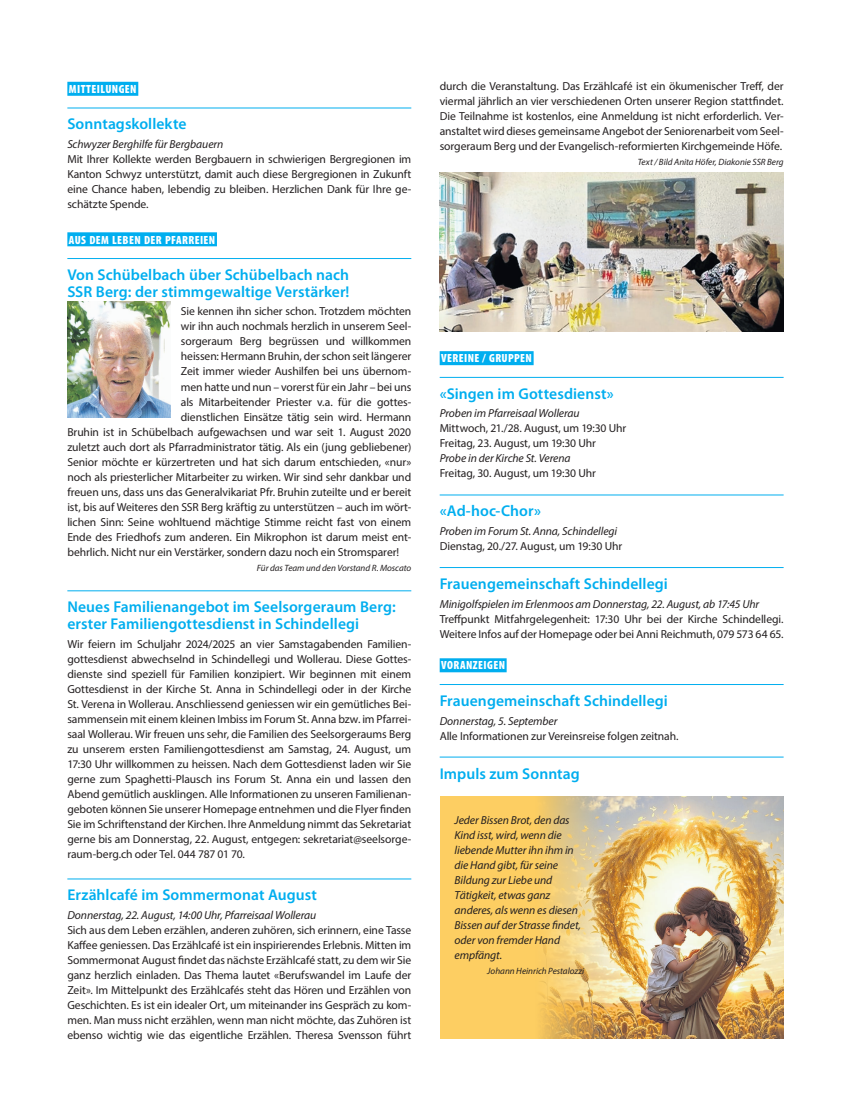
<style>
.page{position:relative;width:851px;height:1117px;background:#fff}
.page>*{position:absolute;margin:0;border:0;box-sizing:border-box;transform-origin:0 0}
.t1{font:600 15.62px/16.9px "Myriad Pro";letter-spacing:.005em;color:#00aeef}
.t2{font:900 condensed 11.88px "Myriad Pro";letter-spacing:.035em;color:#fff}
.t3{font:11.62px/15px "Myriad Pro";letter-spacing:-.005em;color:#231f20;text-align:justify}
.t4{font:italic 11.62px/15px "Myriad Pro";letter-spacing:-.01em;color:#231f20}
.t5{font:italic 9.12px "Myriad Pro";color:#231f20}
</style>
<div class="page">
<div style="left:439px;top:796px;width:344px;height:242px;background:#fdce62"></div>
<div style="left:67px;top:82px;width:71px;height:14px;background:#00aeef"></div>
<hr style="left:67px;top:108px;width:344px;height:1px;background:#00aeef">
<div style="left:67px;top:232px;width:150px;height:14px;background:#00aeef"></div>
<hr style="left:67px;top:258px;width:344px;height:1px;background:#00aeef">
<hr style="left:67px;top:590px;width:344px;height:1px;background:#00aeef">
<hr style="left:67px;top:878px;width:344px;height:1px;background:#00aeef">
<div style="left:439px;top:351px;width:94px;height:14px;background:#00aeef"></div>
<hr style="left:439px;top:377px;width:344px;height:1px;background:#00aeef">
<hr style="left:439px;top:494px;width:344px;height:1px;background:#00aeef">
<hr style="left:439px;top:567px;width:344px;height:1px;background:#00aeef">
<div style="left:439px;top:658px;width:67px;height:14px;background:#00aeef"></div>
<hr style="left:439px;top:684px;width:344px;height:1px;background:#00aeef">
<hr style="left:439px;top:756px;width:344px;height:1px;background:#00aeef">
<img style="left:439px;top:172px;width:344px;height:159px">
<img style="left:67px;top:301px;width:103px;height:116px">
<img style="left:541px;top:796px;width:242px;height:242px">
<p class="t2" style="left:69px;top:81px;width:69px">MITTEILUNGEN</p>
<h1 class="t1" style="left:67px;top:115px;width:121px">Sonntagskollekte</h1>
<p class="t4" style="left:67px;top:136px;width:157px">Schwyzer Berghilfe für Bergbauern</p>
<p class="t3" style="left:67px;top:151px;width:345px">Mit Ihrer Kollekte werden Bergbauern in schwierigen Bergregionen im Kanton Schwyz unterstützt, damit auch diese Bergregionen in Zukunft eine Chance haben, lebendig zu bleiben. Herzlichen Dank für Ihre ge&shy;schätzte Spende.</p>
<p class="t2" style="left:69px;top:232px;width:148px">AUS DEM LEBEN DER PFARREIEN</p>
<h1 class="t1" style="left:67px;top:266px;width:284px">Von Schübelbach über Schübelbach nach<br>SSR Berg: der stimmgewaltige Verstärker!</h1>
<p class="t3" style="left:181px;top:304px;width:232px">Sie kennen ihn sicher schon. Trotzdem möchten</p>
<p class="t3" style="left:181px;top:319px;width:232px">wir ihn auch nochmals herzlich in unserem Seel-</p>
<p class="t3" style="left:181px;top:334px;width:232px">sorgeraum Berg begrüssen und willkommen</p>
<p class="t3" style="left:181px;top:349px;width:232px">heissen: Hermann Bruhin, der schon seit längerer</p>
<p class="t3" style="left:181px;top:364px;width:232px">Zeit immer wieder Aushilfen bei uns übernom-</p>
<p class="t3" style="left:181px;top:379px;width:232px">men hatte und nun – vorerst für ein Jahr – bei uns</p>
<p class="t3" style="left:181px;top:394px;width:232px">als Mitarbeitender Priester v.a. für die gottes-</p>
<p class="t3" style="left:181px;top:409px;width:232px">dienstlichen Einsätze tätig sein wird. Hermann</p>
<p class="t3" style="left:67px;top:424px;width:345px">Bruhin ist in Schübelbach aufgewachsen und war seit 1. August 2020</p>
<p class="t3" style="left:67px;top:439px;width:345px">zuletzt auch dort als Pfarradministrator tätig. Als ein (jung gebliebener)</p>
<p class="t3" style="left:67px;top:454px;width:345px">Senior möchte er kürzertreten und hat sich darum entschieden, «nur»</p>
<p class="t3" style="left:67px;top:469px;width:345px">noch als priesterlicher Mitarbeiter zu wirken. Wir sind sehr dankbar und</p>
<p class="t3" style="left:67px;top:484px;width:345px">freuen uns, dass uns das Generalvikariat Pfr. Bruhin zuteilte und er bereit</p>
<p class="t3" style="left:67px;top:499px;width:345px">ist, bis auf Weiteres den SSR Berg kräftig zu unterstützen – auch im wört-</p>
<p class="t3" style="left:67px;top:514px;width:345px">lichen Sinn: Seine wohltuend mächtige Stimme reicht fast von einem</p>
<p class="t3" style="left:67px;top:529px;width:345px">Ende des Friedhofs zum anderen. Ein Mikrophon ist darum meist ent-</p>
<p class="t3" style="left:67px;top:544px;width:333px">behrlich. Nicht nur ein Verstärker, sondern dazu noch ein Stromsparer!</p>
<p class="t5" style="left:257px;top:562px;width:156px">Für das Team und den Vorstand R. Moscato</p>
<h1 class="t1" style="left:67px;top:598px;width:330px">Neues Familienangebot im Seelsorgeraum Berg: erster Familiengottesdienst in Schindellegi</h1>
<p class="t3" style="left:67px;top:636px;width:345px">Wir feiern im Schuljahr 2024/2025 an vier Samstagabenden Familien&shy;gottesdienst abwechselnd in Schindellegi und Wollerau. Diese Gottes&shy;dienste sind speziell für Familien konzipiert. Wir beginnen mit einem Gottesdienst in der Kirche St. Anna in Schindellegi oder in der Kirche St. Verena in Wollerau. Anschliessend geniessen wir ein gemütliches Bei&shy;sammensein mit einem kleinen Imbiss im Forum St. Anna bzw. im Pfarrei&shy;saal Wollerau. Wir freuen uns sehr, die Familien des Seelsorgeraums Berg zu unserem ersten Familiengottesdienst am Samstag, 24. August, um 17:30 Uhr willkommen zu heissen. Nach dem Gottesdienst laden wir Sie gerne zum Spaghetti-Plausch ins Forum St. Anna ein und lassen den Abend gemütlich ausklingen. Alle Informationen zu unseren Familienan&shy;geboten können Sie unserer Homepage entnehmen und die Flyer finden Sie im Schriftenstand der Kirchen. Ihre Anmeldung nimmt das Sekretariat gerne bis am Donnerstag, 22. August, entgegen: sekretariat@seelsorge&shy;raum-berg.ch oder Tel. 044 787 01 70.</p>
<h1 class="t1" style="left:67px;top:886px;width:251px">Erzählcafé im Sommermonat August</h1>
<p class="t4" style="left:67px;top:907px;width:250px">Donnerstag, 22. August, 14:00 Uhr, Pfarreisaal Wollerau</p>
<p class="t3" style="left:67px;top:922px;width:345px">Sich aus dem Leben erzählen, anderen zuhören, sich erinnern, eine Tasse Kaffee geniessen. Das Erzählcafé ist ein inspirierendes Erlebnis. Mitten im Sommermonat August findet das nächste Erzählcafé statt, zu dem wir Sie ganz herzlich einladen. Das Thema lautet «Berufswandel im Laufe der Zeit». Im Mittelpunkt des Erzählcafés steht das Hören und Erzählen von Geschichten. Es ist ein idealer Ort, um miteinander ins Gespräch zu kom&shy;men. Man muss nicht erzählen, wenn man nicht möchte, das Zuhören ist ebenso wichtig wie das eigentliche Erzählen. Theresa Svensson führt</p>
<p class="t3" style="left:439px;top:79px;width:345px">durch die Veranstaltung. Das Erzählcafé ist ein ökumenischer Treff, der viermal jährlich an vier verschiedenen Orten unserer Region stattfindet.<br>Die Teilnahme ist kostenlos, eine Anmeldung ist nicht erforderlich. Ver&shy;anstaltet wird dieses gemeinsame Angebot der Seniorenarbeit vom Seel&shy;sorgeraum Berg und der Evangelisch-reformierten Kirchgemeinde Höfe.</p>
<p class="t5" style="left:637px;top:157px;width:147px">Text / Bild Anita Höfer, Diakonie SSR Berg</p>
<p class="t2" style="left:441px;top:351px;width:92px">VEREINE / GRUPPEN</p>
<h1 class="t1" style="left:439px;top:384px;width:175px">«Singen im Gottesdienst»</h1>
<p class="t4" style="left:439px;top:406px;width:141px">Proben im Pfarreisaal Wollerau</p>
<p class="t3" style="left:439px;top:421px;width:188px">Mittwoch, 21./28. August, um 19:30 Uhr<br>Freitag, 23. August, um 19:30 Uhr</p>
<p class="t4" style="left:439px;top:450px;width:132px">Probe in der Kirche St. Verena</p>
<p class="t3" style="left:439px;top:465px;width:158px">Freitag, 30. August, um 19:30 Uhr</p>
<h1 class="t1" style="left:439px;top:502px;width:103px">«Ad-hoc-Chor»</h1>
<p class="t4" style="left:439px;top:523px;width:179px">Proben im Forum St. Anna, Schindellegi</p>
<p class="t3" style="left:439px;top:538px;width:184px">Dienstag, 20./27. August, um 19:30 Uhr</p>
<h1 class="t1" style="left:439px;top:574px;width:230px">Frauengemeinschaft Schindellegi</h1>
<p class="t4" style="left:439px;top:596px;width:321px">Minigolfspielen im Erlenmoos am Donnerstag, 22. August, ab 17:45 Uhr</p>
<p class="t3" style="left:439px;top:611px;width:345px">Treffpunkt Mitfahrgelegenheit: 17:30 Uhr bei der Kirche Schindellegi.<br>Weitere Infos auf der Homepage oder bei Anni Reichmuth, 079 573 64 65.</p>
<p class="t2" style="left:441px;top:657px;width:65px">VORANZEIGEN</p>
<h1 class="t1" style="left:439px;top:691px;width:230px">Frauengemeinschaft Schindellegi</h1>
<p class="t4" style="left:439px;top:712px;width:119px">Donnerstag, 5. September</p>
<p class="t3" style="left:439px;top:727px;width:240px">Alle Informationen zur Vereinsreise folgen zeitnah.</p>
<h1 class="t1" style="left:439px;top:764px;width:142px">Impuls zum Sonntag</h1>
<p class="t4" style="left:454px;top:811px;width:128px">Jeder Bissen Brot, den das<br>Kind isst, wird, wenn die liebende Mutter ihn ihm in die Hand gibt, für seine<br>Bildung zur Liebe und<br>Tätigkeit, etwas ganz anderes, als wenn es diesen<br>Bissen auf der Strasse findet, oder von fremder Hand empfängt.</p>
<p class="t5" style="left:487px;top:964px;width:98px">Johann Heinrich Pestalozzi</p>
</div>
